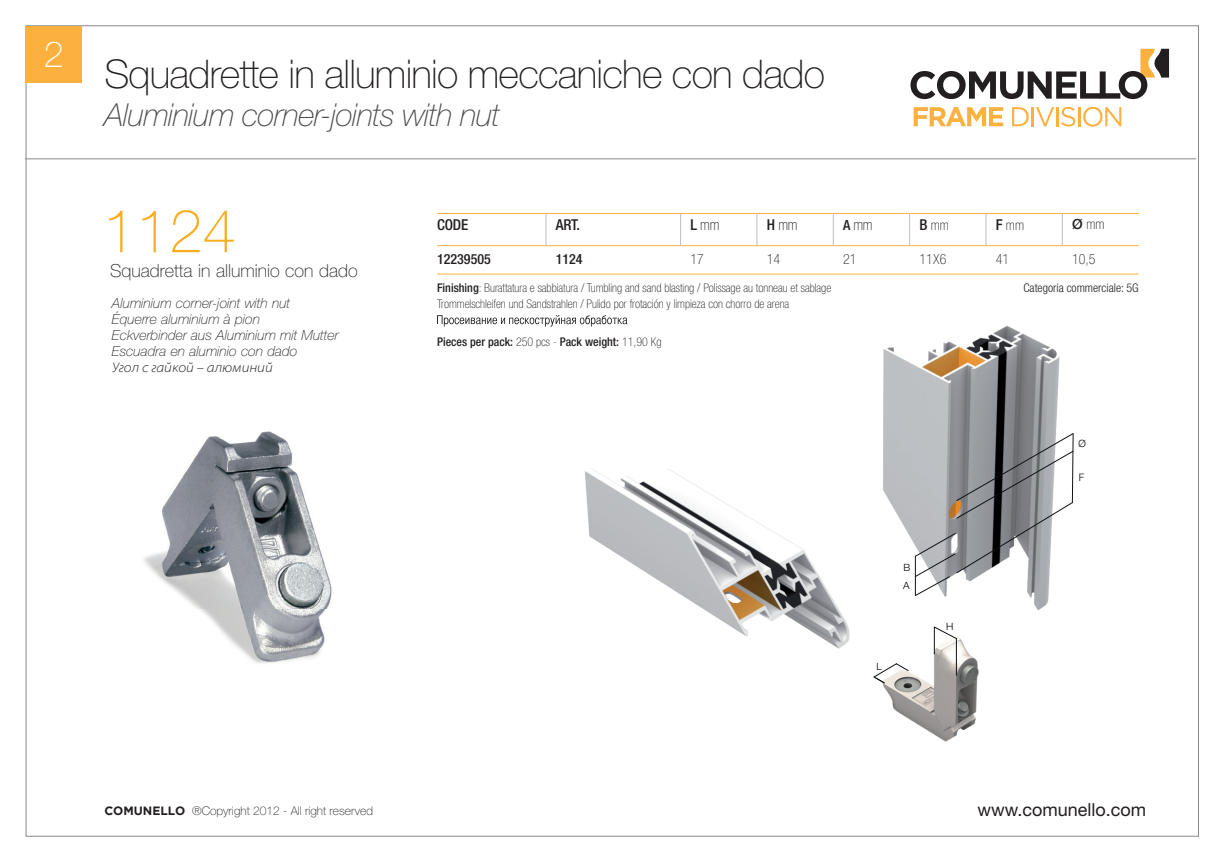
<style>
.page{position:relative;width:1224px;height:862px;background:#fff}
.page>*{position:absolute;margin:0;border:0;box-sizing:border-box;transform-origin:0 0}
.t1{font:100 60px "Helvetica Neue LT Std";color:#faad1e}
.t2{font:100 39.6px "Helvetica Neue LT Std";letter-spacing:-.02em;color:#231f20}
.t3{font:100 36px "Helvetica Neue LT Std";color:#fff}
.t4{font:italic 100 31.6px "Helvetica Neue LT Std";letter-spacing:-.02em;color:#4d4b4d}
.t5{font:100 18px "Helvetica Neue LT Std";color:#231f20}
.t6{font:18px "Helvetica Neue LT Std";color:#231f20}
.t7{font:100 condensed 15px "Helvetica Neue LT Std";color:#231f20}
.t8{font:500 condensed 15px "Helvetica Neue LT Std";letter-spacing:-.01em;color:#231f20}
.t9{font:italic 100 14px/16px "Helvetica Neue LT Std";color:#231f20}
.t10{font:100 condensed 14px "Helvetica Neue LT Std";letter-spacing:.01em;color:#231f20}
.t11{font:italic 300 semi-expanded 14px "Myriad Pro";color:#231f20}
.t12{font:500 condensed 14px "Helvetica Neue LT Std";color:#231f20}
.t13{font:100 condensed 12px/16px "Helvetica Neue LT Std";color:#231f20}
.t14{font:100 12px "Helvetica Neue LT Std";color:#231f20}
.t15{font:500 condensed 12px "Helvetica Neue LT Std";color:#231f20}
.t16{font:300 condensed 12px "Helvetica Neue LT Std";color:#231f20}
.t17{font:300 10.2px "Helvetica Neue LT Std";color:#000001}
.t18{font:300 10px "Helvetica Neue LT Std";color:#000001}
.t19{font:300 10px "Helvetica Neue LT Std";color:#000001;scale:1.04 1}
.s1{font-weight:500}
.s2{font-weight:500;font-size:14px}
.s3{font-weight:500;font-size:15px}
.s4{font-weight:500;font-stretch:normal}
.s5{font-weight:100}
.s6{font-family:"Gotham";font-weight:700}
</style>
<div class="page">
<svg style="left:914px;top:107px;width:89px;height:19px"></svg>
<svg style="left:1012px;top:107px;width:42px;height:19px"></svg>
<hr style="left:1056px;top:107px;width:3px;height:19px;background:#fbb03f">
<svg style="left:1061px;top:107px;width:60px;height:20px"></svg>
<svg style="left:910px;top:49px;width:259px;height:50px"></svg>
<hr style="left:26px;top:158px;width:1170px;height:1px;background:#86898b">
<div style="left:26px;top:26px;width:56px;height:57px;background:#fbb03f"></div>
<hr style="left:437px;top:213px;width:109px;height:1px;background:#fbb03f">
<hr style="left:546px;top:213px;width:135px;height:1px;background:#fbb03f">
<hr style="left:681px;top:213px;width:76px;height:1px;background:#fbb03f">
<hr style="left:757px;top:213px;width:76px;height:1px;background:#fbb03f">
<hr style="left:833px;top:213px;width:77px;height:1px;background:#fbb03f">
<hr style="left:910px;top:213px;width:76px;height:1px;background:#fbb03f">
<hr style="left:986px;top:213px;width:76px;height:1px;background:#fbb03f">
<hr style="left:1062px;top:213px;width:77px;height:1px;background:#fbb03f">
<hr style="left:437px;top:245px;width:109px;height:1px;background:#fbb03f">
<hr style="left:546px;top:245px;width:135px;height:1px;background:#fbb03f">
<hr style="left:681px;top:245px;width:76px;height:1px;background:#fbb03f">
<hr style="left:757px;top:245px;width:76px;height:1px;background:#fbb03f">
<hr style="left:833px;top:245px;width:77px;height:1px;background:#fbb03f">
<hr style="left:910px;top:245px;width:76px;height:1px;background:#fbb03f">
<hr style="left:986px;top:245px;width:76px;height:1px;background:#fbb03f">
<hr style="left:1062px;top:245px;width:77px;height:1px;background:#fbb03f">
<hr style="left:437px;top:273px;width:109px;height:1px;background:#fbb03f">
<hr style="left:546px;top:273px;width:135px;height:1px;background:#fbb03f">
<hr style="left:681px;top:273px;width:76px;height:1px;background:#fbb03f">
<hr style="left:757px;top:273px;width:76px;height:1px;background:#fbb03f">
<hr style="left:833px;top:273px;width:77px;height:1px;background:#fbb03f">
<hr style="left:910px;top:273px;width:76px;height:1px;background:#fbb03f">
<hr style="left:986px;top:273px;width:76px;height:1px;background:#fbb03f">
<hr style="left:1062px;top:273px;width:77px;height:1px;background:#fbb03f">
<hr style="left:546px;top:214px;width:1px;height:31px;background:#bcbdc0">
<hr style="left:680px;top:214px;width:1px;height:31px;background:#bcbdc0">
<hr style="left:757px;top:214px;width:1px;height:31px;background:#bcbdc0">
<hr style="left:833px;top:214px;width:1px;height:31px;background:#bcbdc0">
<hr style="left:909px;top:214px;width:1px;height:31px;background:#bcbdc0">
<hr style="left:986px;top:214px;width:1px;height:31px;background:#bcbdc0">
<hr style="left:1062px;top:214px;width:1px;height:31px;background:#bcbdc0">
<img style="left:143px;top:431px;width:189px;height:233px">
<img style="left:584px;top:323px;width:490px;height:419px">
<hr style="left:956px;top:638px;width:1px;height:37px;background:#0e1214">
<svg style="left:874px;top:663px;width:34px;height:20px"></svg>
<svg style="left:915px;top:433px;width:158px;height:163px"></svg>
<svg style="left:437px;top:315px;width:190px;height:12px"></svg>
<svg style="left:934px;top:623px;width:23px;height:31px"></svg>
<h3 class="t3" style="left:44px;top:34px;width:22px">2</h3>
<h2 class="t2" style="left:104px;top:52px;width:722px">Squadrette in alluminio meccaniche con dado</h2>
<h3 class="t4" style="left:104px;top:97px;width:397px">Aluminium corner-joints with nut</h3>
<h1 class="t1" style="left:103px;top:197px;width:135px">1124</h1>
<h3 class="t5" style="left:110px;top:260px;width:249px">Squadretta in alluminio con dado</h3>
<p class="t9" style="left:112px;top:295px;width:228px">Aluminium corner-joint with nut<br>Équerre aluminium à pion<br>Eckverbinder aus Aluminium mit Mutter<br>Escuadra en aluminio con dado</p>
<p class="t11" style="left:112px;top:359px;width:162px">Угол с гайкой – алюминий</p>
<p class="t8" style="left:437px;top:215px;width:33px">CODE</p>
<p class="t8" style="left:556px;top:215px;width:26px">ART.</p>
<p class="t7" style="left:690px;top:216px;width:31px"><span class="s1">L</span> mm</p>
<p class="t7" style="left:767px;top:216px;width:32px"><span class="s1">H</span> mm</p>
<p class="t7" style="left:843px;top:216px;width:31px"><span class="s2">A</span> mm</p>
<p class="t10" style="left:919px;top:217px;width:31px"><span class="s3">B</span> mm</p>
<p class="t10" style="left:996px;top:217px;width:30px"><span class="s3">F</span> mm</p>
<p class="t10" style="left:1072px;top:216px;width:34px"><span class="s4">Ø</span> mm</p>
<p class="t12" style="left:437px;top:251px;width:55px">12239505</p>
<p class="t12" style="left:556px;top:251px;width:28px">1124</p>
<p class="t10" style="left:690px;top:251px;width:15px">17</p>
<p class="t10" style="left:767px;top:251px;width:15px">14</p>
<p class="t10" style="left:843px;top:251px;width:15px">21</p>
<p class="t10" style="left:919px;top:251px;width:29px">11X6</p>
<p class="t10" style="left:996px;top:251px;width:15px">41</p>
<p class="t10" style="left:1072px;top:251px;width:25px">10,5</p>
<p class="t13" style="left:437px;top:280px;width:396px"><span class="s1">Finishing</span>: Burattatura e sabbiatura / Tumbling and sand blasting / Polissage au tonneau et sablage<br>Trommelschleifen und Sandstrahlen / Pulido por frotación y limpieza con chorro de arena</p>
<p class="t15" style="left:437px;top:334px;width:226px">Pieces per pack: <span class="s5">250 pcs -</span> Pack weight: <span class="s5">11,90 Kg</span></p>
<p class="t18" style="left:904px;top:561px;width:8px">B</p>
<p class="t19" style="left:903px;top:580px;width:8px">A</p>
<p class="t18" style="left:876px;top:660px;width:7px">L</p>
<p class="t16" style="left:1023px;top:281px;width:117px">Categoria commerciale: 5G</p>
<p class="t18" style="left:1078px;top:437px;width:9px">Ø</p>
<p class="t17" style="left:1079px;top:471px;width:7px">F</p>
<p class="t14" style="left:104px;top:803px;width:270px"><span class="s6">COMUNELLO</span> ®Copyright 2012 - All right reserved</p>
<h3 class="t6" style="left:978px;top:799px;width:170px">www.comunello.com</h3>
</div>
